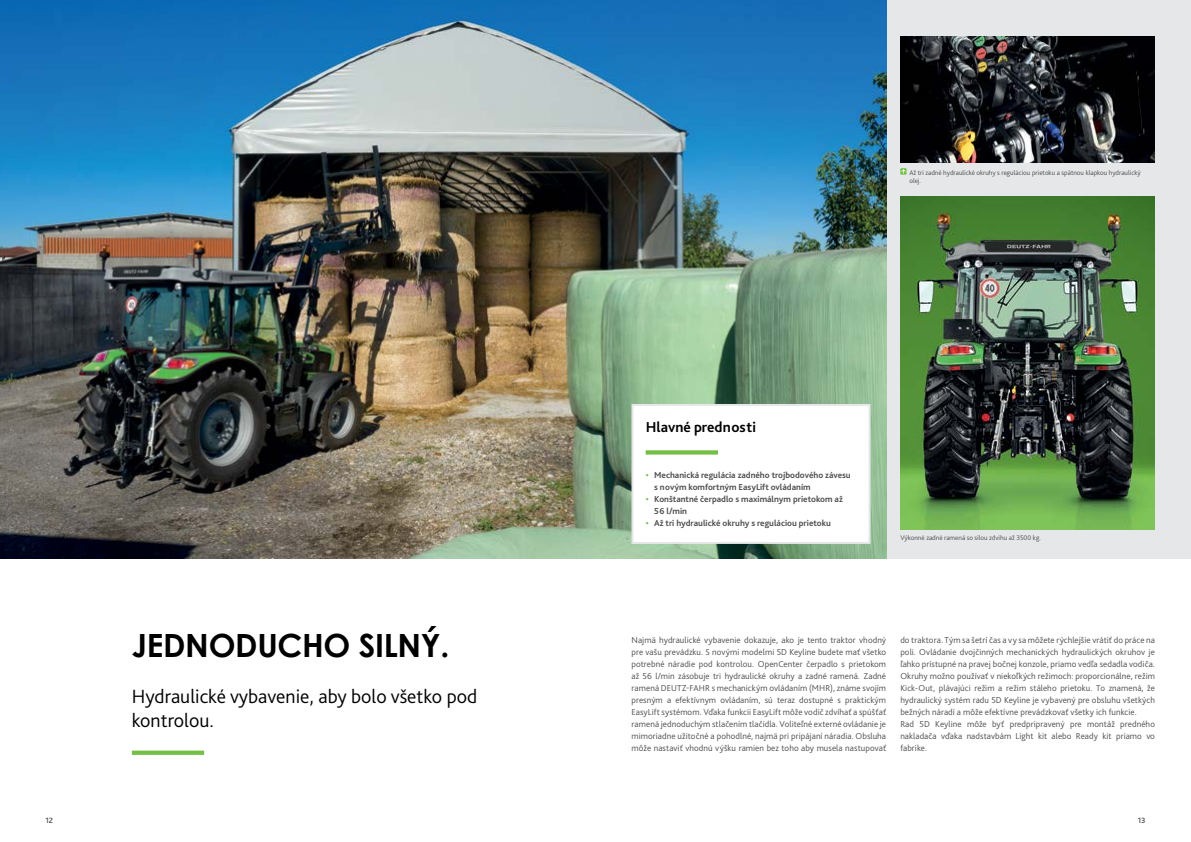
<style>
.page{position:relative;width:1191px;height:842px;background:#fff}
.page>*{position:absolute;margin:0;border:0;box-sizing:border-box;transform-origin:0 0}
.t1{font:700 32px "Century Gothic";letter-spacing:-.01em;color:#000}
.t2{font:300 20px/24px "Bliss Pro";color:#000}
.t3{font:700 15px "Bliss Pro";color:#000}
.t4{font:300 9px/12px "Bliss Pro";letter-spacing:.01em;color:#4d4d4f;text-align:justify}
.t5{font:700 9px/12px "Bliss Pro";color:#4d4d4f}
.t6{font:500 8px "Bliss Pro";color:#4d4d4f}
.t7{font:300 7px/8.5px "Bliss Pro";color:#4d4d4f}
.s1{color:#72bf44}
</style>
<div class="page">
<div style="left:886px;top:0;width:305px;height:559px;background:#e6e7e8"></div>
<img style="left:0;top:0;width:886px;height:559px">
<img style="left:900px;top:196px;width:255px;height:333px">
<img style="left:900px;top:36px;width:255px;height:127px">
<div style="left:631px;top:404px;width:239px;height:140px;background:#fff;border:2px solid #e6e7e8"></div>
<div style="left:645px;top:450px;width:73px;height:5px;background:#72bf44"></div>
<svg style="left:900px;top:168px;width:6px;height:7px"></svg>
<svg style="left:901px;top:169px;width:4px;height:5px"></svg>
<svg style="left:132px;top:751px;width:72px;height:4px"></svg>
<p class="t6" style="left:45px;top:815px;width:9px">12</p>
<h1 class="t1" style="left:132px;top:621px;width:319px">JEDNODUCHO SILNÝ.</h1>
<h2 class="t2" style="left:132px;top:684px;width:347px">Hydraulické vybavenie, aby bolo všetko pod kontrolou.</h2>
<p class="t7" style="left:909px;top:168px;width:233px">Až tri zadné hydraulické okruhy s reguláciou prietoku a spätnou klapkou hydraulický olej.</p>
<h3 class="t3" style="left:645px;top:418px;width:112px">Hlavné prednosti</h3>
<p class="t5" style="left:654px;top:469px;width:198px;text-indent:-9px"><span class="s1">•</span> Mechanická regulácia zadného trojbodového závesu s novým komfortným EasyLift ovládaním</p>
<p class="t5" style="left:654px;top:493px;width:190px;text-indent:-9px"><span class="s1">•</span> Konštantné čerpadlo s maximálnym prietokom až<br>56 l/min</p>
<p class="t5" style="left:645px;top:517px;width:187px"><span class="s1">•</span> Až tri hydraulické okruhy s reguláciou prietoku</p>
<p class="t7" style="left:900px;top:534px;width:142px">Výkonné zadné ramená so silou zdvihu až 3500 kg.</p>
<p class="t4" style="left:631px;top:634px;width:256px">Najmä hydraulické vybavenie dokazuje, ako je tento traktor vhodný pre vašu prevádzku. S novými modelmi 5D Keyline budete mať všetko potrebné náradie pod kontrolou. OpenCenter čerpadlo s prietokom až 56 l/min zásobuje tri hydraulické okruhy a zadné ramená. Zadné ramená DEUTZ-FAHR s mechanickým ovládaním (MHR), známe svojím presným a efektívnym ovládaním, sú teraz dostupné s praktickým EasyLift systémom. Vďaka funkcii EasyLift môže vodič zdvíhať a spúšťať ramená jednoduchým stlačením tlačidla. Voliteľné externé ovládanie je mimoriadne užitočné a pohodlné, najmä pri pripájaní náradia. Obsluha môže nastaviť vhodnú výšku ramien bez toho aby musela nastupovať</p>
<p class="t4" style="left:900px;top:633px;width:256px;text-align:left">do traktora. Tým sa šetrí čas a vy sa môžete rýchlejšie vrátiť do práce na poli. Ovládanie dvojčinných mechanických hydraulických okruhov je ľahko prístupné na pravej bočnej konzole, priamo vedľa sedadla vodiča.<br>Okruhy možno používať v niekoľkých režimoch: proporcionálne, režim Kick-Out, plávajúci režim a režim stáleho prietoku. To znamená, že hydraulický systém radu 5D Keyline je vybavený pre obsluhu všetkých bežných náradí a môže efektívne prevádzkovať všetky ich funkcie.<br>Rad 5D Keyline môže byť predpripravený pre montáž predného nakladača vďaka nadstavbám Light kit alebo Ready kit priamo vo fabrike.</p>
<p class="t6" style="left:1137px;top:815px;width:9px">13</p>
</div>
